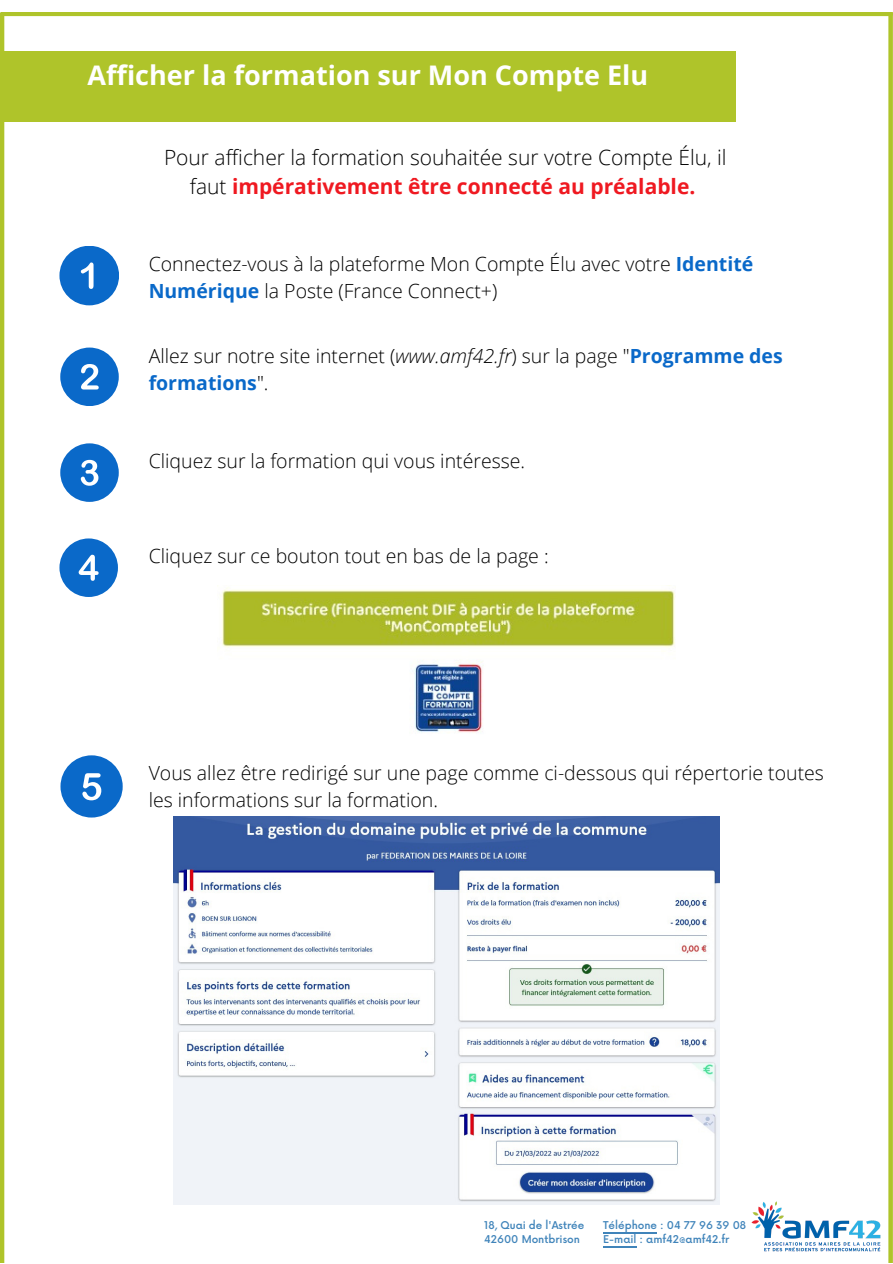
<style>
.page{position:relative;width:893px;height:1264px;background:#fff}
.page>*{position:absolute;margin:0;border:0;box-sizing:border-box;transform-origin:0 0}
.t1{font:700 27px "Open Sans";color:#fff}
.t2{font:300 21px/29.2px "Open Sans";color:#000;text-align:center}
.t3{font:300 19.5px/27px "Open Sans";color:#000}
.t4{font:500 10.5px/14.5px "Now";color:#4084ba}
.s1{font-weight:700;color:#ef1921}
.s2{font-weight:700;color:#0a69c9}
.s3{font-style:italic}
</style>
<div class="page">
<div style="left:0;top:51px;width:735px;height:71px;background:#afc42a"></div>
<hr style="left:2px;top:12px;width:888px;height:4px;background:#afc42a">
<svg style="left:888px;top:13px;width:4px;height:1249px;background:#b6c93e"></svg>
<hr style="left:0;top:16px;width:4px;height:1246px;background:#afc42a">
<div style="left:60px;top:347px;width:59px;height:59px;background:#0a69c9;border-radius:50%"></div>
<svg style="left:81px;top:364px;width:18px;height:25px"></svg>
<div style="left:60px;top:443px;width:59px;height:59px;background:#0a69c9;border-radius:50%"></div>
<svg style="left:81px;top:460px;width:17px;height:26px"></svg>
<div style="left:59px;top:246px;width:60px;height:59px;background:#0a69c9;border-radius:50%"></div>
<svg style="left:81px;top:262px;width:12px;height:27px"></svg>
<div style="left:59px;top:538px;width:59px;height:59px;background:#0a69c9;border-radius:50%"></div>
<svg style="left:79px;top:554px;width:20px;height:27px"></svg>
<img style="left:217px;top:585px;width:458px;height:148px">
<div style="left:60px;top:755px;width:63px;height:62px;background:#0a69c9;border-radius:50%"></div>
<svg style="left:82px;top:773px;width:19px;height:27px"></svg>
<img style="left:174px;top:816px;width:545px;height:388px">
<img style="left:751px;top:1201px;width:130px;height:51px">
<hr style="left:603px;top:1231px;width:54px;height:2px;background:#4084ba">
<hr style="left:603px;top:1245px;width:34px;height:2px;background:#4084ba">
<h1 class="t1" style="left:87px;top:56px;width:562px">Afficher la formation sur Mon Compte Elu</h1>
<p class="t2" style="left:164px;top:142px;width:564px">Pour afficher la formation souhaitée sur votre Compte Élu, il faut <span class="s1">impérativement être connecté au préalable.</span></p>
<p class="t3" style="left:149px;top:250px;width:606px">Connectez-vous à la plateforme Mon Compte Élu avec votre <span class="s2">Identité<br>Numérique</span> la Poste (France Connect+)</p>
<p class="t3" style="left:149px;top:341px;width:635px">Allez sur notre site internet (<span class="s3">www.amf42.fr</span>) sur la page "<span class="s2">Programme des formations</span>".</p>
<p class="t3" style="left:149px;top:447px;width:378px">Cliquez sur la formation qui vous intéresse.</p>
<p class="t3" style="left:149px;top:542px;width:401px">Cliquez sur ce bouton tout en bas de la page :</p>
<p class="t3" style="left:149px;top:758px;width:676px">Vous allez être redirigé sur une page comme ci-dessous qui répertorie toutes les informations sur la formation.</p>
<p class="t4" style="left:484px;top:1217px;width:101px">18, Quai de l'Astrée<br>42600 Montbrison</p>
<p class="t4" style="left:603px;top:1217px;width:144px">Téléphone : 04 77 96 39 08<br>E-mail : amf42@amf42.fr</p>
</div>
